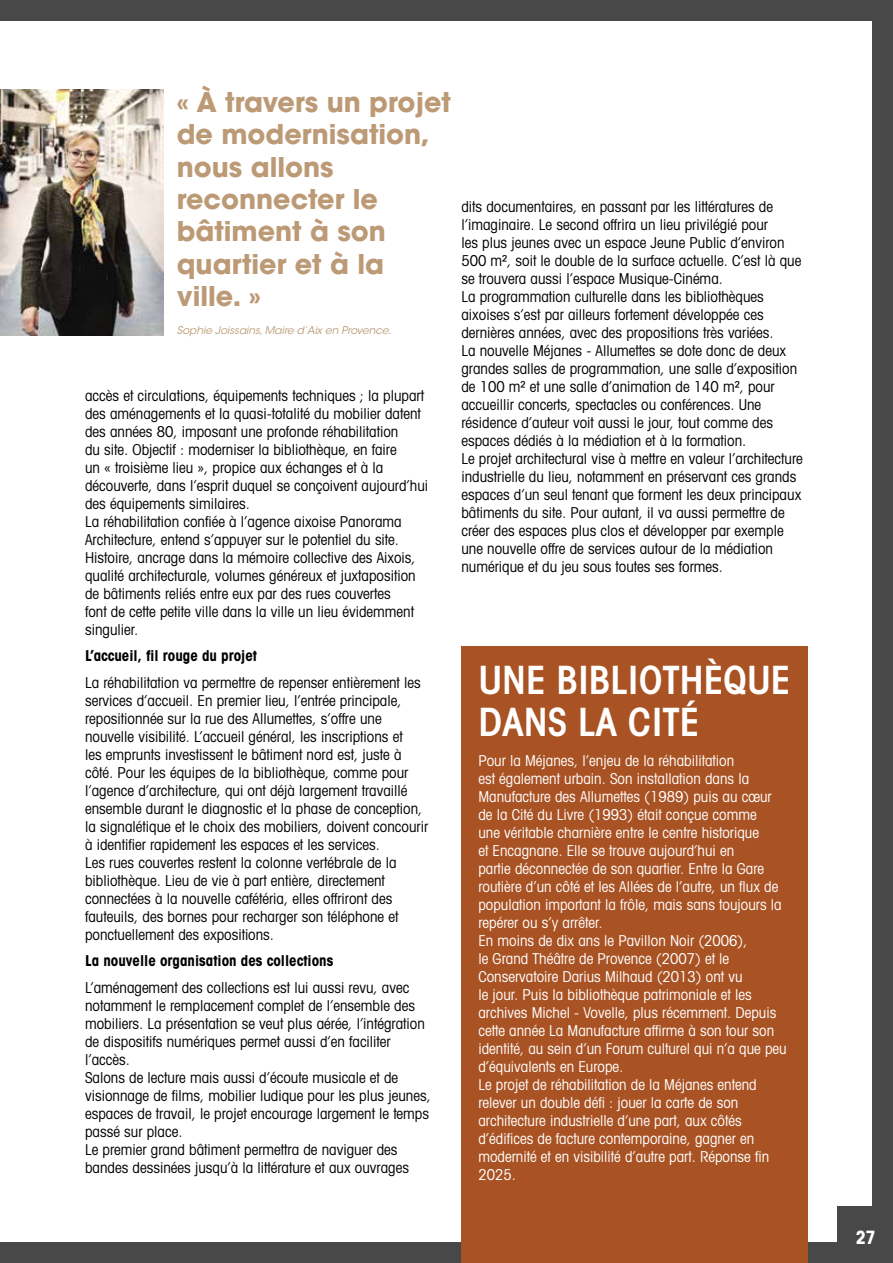
<style>
.page{position:relative;width:893px;height:1263px;background:#484848}
.page>*{position:absolute;margin:0;border:0;box-sizing:border-box;transform-origin:0 0}
.t1{font:600 condensed 39px/42px "Avant Garde";color:#fff}
.t2{font:700 27px/32.4px "ITC Avant Garde Std";color:#bc9a76}
.t3{font:700 condensed 18px "ITC Avant Garde Std";color:#fff}
.t4{font:condensed 15px/18px "Avant Garde";color:#000}
.t5{font:condensed 15px/18px "Avant Garde";color:#fff}
.t6{font:700 condensed 15px "Avant Garde";color:#000}
.t7{font:italic 10.65px "ITC Avant Garde Std";color:#bc9a76}
</style>
<div class="page">
<div style="left:0;top:21px;width:872px;height:1221px;background:#fff"></div>
<div style="left:838px;top:1206px;width:55px;height:57px;background:#484848"></div>
<div style="left:461px;top:646px;width:347px;height:617px;background:#a95223"></div>
<img style="left:0;top:90px;width:164px;height:246px">
<h2 class="t2" style="left:177px;top:85px;width:276px">« À travers un projet de modernisation, nous allons reconnecter le bâtiment à son quartier et à la ville. »</h2>
<p class="t7" style="left:177px;top:324px;width:217px">Sophie Joissains, Maire d’Aix en Provence.</p>
<p class="t4" style="left:85px;top:386px;width:345px">accès et circulations, équipements techniques ; la plupart des aménagements et la quasi-totalité du mobilier datent des années 80, imposant une profonde réhabilitation<br>du site. Objectif : moderniser la bibliothèque, en faire<br>un « troisième lieu », propice aux échanges et à la découverte, dans l’esprit duquel se conçoivent aujourd’hui des équipements similaires.<br>La réhabilitation confiée à l’agence aixoise Panorama Architecture, entend s’appuyer sur le potentiel du site.<br>Histoire, ancrage dans la mémoire collective des Aixois, qualité architecturale, volumes généreux et juxtaposition de bâtiments reliés entre eux par des rues couvertes<br>font de cette petite ville dans la ville un lieu évidemment singulier.</p>
<p class="t6" style="left:85px;top:646px;width:173px">L’accueil, fil rouge du projet</p>
<p class="t4" style="left:85px;top:673px;width:345px">La réhabilitation va permettre de repenser entièrement les services d’accueil. En premier lieu, l’entrée principale, repositionnée sur la rue des Allumettes, s’offre une nouvelle visibilité. L’accueil général, les inscriptions et<br>les emprunts investissent le bâtiment nord est, juste à côté. Pour les équipes de la bibliothèque, comme pour l’agence d’architecture, qui ont déjà largement travaillé ensemble durant le diagnostic et la phase de conception, la signalétique et le choix des mobiliers, doivent concourir à identifier rapidement les espaces et les services.<br>Les rues couvertes restent la colonne vertébrale de la bibliothèque. Lieu de vie à part entière, directement connectées à la nouvelle cafétéria, elles offriront des fauteuils, des bornes pour recharger son téléphone et ponctuellement des expositions.</p>
<p class="t6" style="left:85px;top:951px;width:250px">La nouvelle organisation des collections</p>
<p class="t4" style="left:85px;top:978px;width:347px">L’aménagement des collections est lui aussi revu, avec notamment le remplacement complet de l’ensemble des mobiliers. La présentation se veut plus aérée, l’intégration de dispositifs numériques permet aussi d’en faciliter l’accès.<br>Salons de lecture mais aussi d’écoute musicale et de visionnage de films, mobilier ludique pour les plus jeunes, espaces de travail, le projet encourage largement le temps passé sur place.<br>Le premier grand bâtiment permettra de naviguer des bandes dessinées jusqu’à la littérature et aux ouvrages</p>
<p class="t4" style="left:461px;top:197px;width:343px">dits documentaires, en passant par les littératures de l’imaginaire. Le second offrira un lieu privilégié pour<br>les plus jeunes avec un espace Jeune Public d’environ 500 m², soit le double de la surface actuelle. C’est là que se trouvera aussi l’espace Musique-Cinéma.<br>La programmation culturelle dans les bibliothèques aixoises s’est par ailleurs fortement développée ces dernières années, avec des propositions très variées.<br>La nouvelle Méjanes - Allumettes se dote donc de deux grandes salles de programmation, une salle d’exposition de 100 m² et une salle d’animation de 140 m², pour accueillir concerts, spectacles ou conférences. Une résidence d’auteur voit aussi le jour, tout comme des espaces dédiés à la médiation et à la formation.<br>Le projet architectural vise à mettre en valeur l’architecture industrielle du lieu, notamment en préservant ces grands espaces d’un seul tenant que forment les deux principaux bâtiments du site. Pour autant, il va aussi permettre de créer des espaces plus clos et développer par exemple une nouvelle offre de services autour de la médiation numérique et du jeu sous toutes ses formes.</p>
<h1 class="t1" style="left:478px;top:658px;width:313px">UNE BIBLIOTHÈQUE<br>DANS LA CITÉ</h1>
<p class="t5" style="left:478px;top:751px;width:310px">Pour la Méjanes, l’enjeu de la réhabilitation<br>est également urbain. Son installation dans la Manufacture des Allumettes (1989) puis au cœur de la Cité du Livre (1993) était conçue comme<br>une véritable charnière entre le centre historique<br>et Encagnane. Elle se trouve aujourd’hui en<br>partie déconnectée de son quartier. Entre la Gare routière d’un côté et les Allées de l’autre, un flux de population important la frôle, mais sans toujours la repérer ou s’y arrêter.<br>En moins de dix ans le Pavillon Noir (2006),<br>le Grand Théâtre de Provence (2007) et le Conservatoire Darius Milhaud (2013) ont vu<br>le jour. Puis la bibliothèque patrimoniale et les archives Michel - Vovelle, plus récemment. Depuis cette année La Manufacture affirme à son tour son identité, au sein d’un Forum culturel qui n’a que peu d’équivalents en Europe.<br>Le projet de réhabilitation de la Méjanes entend relever un double défi : jouer la carte de son architecture industrielle d’une part, aux côtés d’édifices de facture contemporaine, gagner en modernité et en visibilité d’autre part. Réponse fin 2025.</p>
<p class="t3" style="left:856px;top:1226px;width:21px">27</p>
</div>
